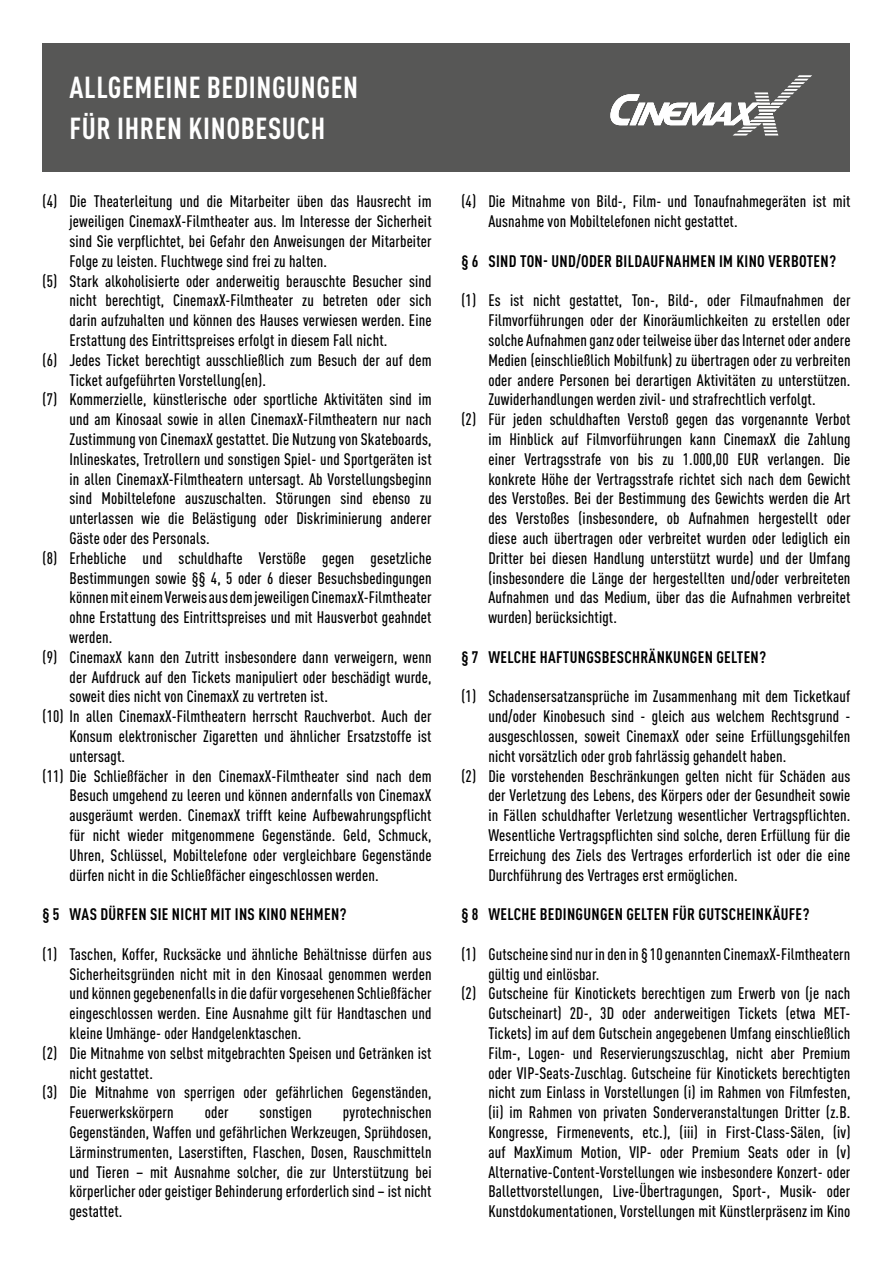
<style>
.page{position:relative;width:893px;height:1263px;background:#fff}
.page>*{position:absolute;margin:0;border:0;box-sizing:border-box;transform-origin:0 0}
.t1{font:700 condensed 30px/40.5px "DIN Pro";letter-spacing:.02em;color:#fff}
.t2{font:500 condensed 16.5px/19.8px "DIN Pro";letter-spacing:.01em;color:#000;text-align:justify}
.t3{font:700 condensed 16.5px "DIN Pro";letter-spacing:.02em;color:#000}
</style>
<div class="page">
<div style="left:43px;top:43px;width:807px;height:128px;background:#575756"></div>
<svg style="left:618px;top:75px;width:194px;height:60px"></svg>
<img style="left:610px;top:94px;width:30px;height:31px">
<img style="left:630px;top:103px;width:15px;height:22px">
<h1 class="t1" style="left:70px;top:65px;width:290px">ALLGEMEINE BEDINGUNGEN<br>FÜR IHREN KINOBESUCH</h1>
<p class="t2" style="left:43px;top:190px;width:391px">(4) Die Theaterleitung und die Mitarbeiter üben das Hausrecht im</p>
<p class="t2" style="left:70px;top:210px;width:364px">jeweiligen CinemaxX-Filmtheater aus. Im Interesse der Sicherheit</p>
<p class="t2" style="left:70px;top:230px;width:364px">sind Sie verpflichtet, bei Gefahr den Anweisungen der Mitarbeiter</p>
<p class="t2" style="left:70px;top:250px;width:259px">Folge zu leisten. Fluchtwege sind frei zu halten.</p>
<p class="t2" style="left:43px;top:269px;width:391px">(5) Stark alkoholisierte oder anderweitig berauschte Besucher sind</p>
<p class="t2" style="left:70px;top:289px;width:364px">nicht berechtigt, CinemaxX-Filmtheater zu betreten oder sich</p>
<p class="t2" style="left:70px;top:309px;width:364px">darin aufzuhalten und können des Hauses verwiesen werden. Eine</p>
<p class="t2" style="left:70px;top:329px;width:319px">Erstattung des Eintrittspreises erfolgt in diesem Fall nicht.</p>
<p class="t2" style="left:43px;top:349px;width:391px">(6) Jedes Ticket berechtigt ausschließlich zum Besuch der auf dem</p>
<p class="t2" style="left:70px;top:368px;width:198px">Ticket aufgeführten Vorstellung(en).</p>
<p class="t2" style="left:43px;top:388px;width:391px">(7) Kommerzielle, künstlerische oder sportliche Aktivitäten sind im</p>
<p class="t2" style="left:70px;top:408px;width:364px">und am Kinosaal sowie in allen CinemaxX-Filmtheatern nur nach</p>
<p class="t2" style="left:70px;top:428px;width:364px">Zustimmung von CinemaxX gestattet. Die Nutzung von Skateboards,</p>
<p class="t2" style="left:70px;top:448px;width:364px">Inlineskates, Tretrollern und sonstigen Spiel- und Sportgeräten ist</p>
<p class="t2" style="left:70px;top:467px;width:364px">in allen CinemaxX-Filmtheatern untersagt. Ab Vorstellungsbeginn</p>
<p class="t2" style="left:70px;top:487px;width:364px">sind Mobiltelefone auszuschalten. Störungen sind ebenso zu</p>
<p class="t2" style="left:70px;top:507px;width:364px">unterlassen wie die Belästigung oder Diskriminierung anderer</p>
<p class="t2" style="left:70px;top:527px;width:142px">Gäste oder des Personals.</p>
<p class="t2" style="left:43px;top:547px;width:391px">(8) Erhebliche und schuldhafte Verstöße gegen gesetzliche</p>
<p class="t2" style="left:70px;top:566px;width:364px">Bestimmungen sowie §§ 4, 5 oder 6 dieser Besuchsbedingungen</p>
<p class="t2" style="left:70px;top:586px;width:364px">können mit einem Verweis aus dem jeweiligen CinemaxX-Filmtheater</p>
<p class="t2" style="left:70px;top:606px;width:364px">ohne Erstattung des Eintrittspreises und mit Hausverbot geahndet</p>
<p class="t2" style="left:70px;top:626px;width:44px">werden.</p>
<p class="t2" style="left:43px;top:646px;width:391px">(9) CinemaxX kann den Zutritt insbesondere dann verweigern, wenn</p>
<p class="t2" style="left:70px;top:665px;width:364px">der Aufdruck auf den Tickets manipuliert oder beschädigt wurde,</p>
<p class="t2" style="left:70px;top:685px;width:260px">soweit dies nicht von CinemaxX zu vertreten ist.</p>
<p class="t2" style="left:43px;top:705px;width:391px">(10) In allen CinemaxX-Filmtheatern herrscht Rauchverbot. Auch der</p>
<p class="t2" style="left:70px;top:725px;width:364px">Konsum elektronischer Zigaretten und ähnlicher Ersatzstoffe ist</p>
<p class="t2" style="left:70px;top:745px;width:57px">untersagt.</p>
<p class="t2" style="left:43px;top:764px;width:391px">(11) Die Schließfächer in den CinemaxX-Filmtheater sind nach dem</p>
<p class="t2" style="left:70px;top:784px;width:364px">Besuch umgehend zu leeren und können andernfalls von CinemaxX</p>
<p class="t2" style="left:70px;top:804px;width:364px">ausgeräumt werden. CinemaxX trifft keine Aufbewahrungspflicht</p>
<p class="t2" style="left:70px;top:824px;width:364px">für nicht wieder mitgenommene Gegenstände. Geld, Schmuck,</p>
<p class="t2" style="left:70px;top:844px;width:364px">Uhren, Schlüssel, Mobiltelefone oder vergleichbare Gegenstände</p>
<p class="t2" style="left:70px;top:863px;width:311px">dürfen nicht in die Schließfächer eingeschlossen werden.</p>
<p class="t3" style="left:43px;top:902px;width:305px">§ 5 WAS DÜRFEN SIE NICHT MIT INS KINO NEHMEN?</p>
<p class="t2" style="left:43px;top:943px;width:391px">(1) Taschen, Koffer, Rucksäcke und ähnliche Behältnisse dürfen aus</p>
<p class="t2" style="left:70px;top:962px;width:364px">Sicherheitsgründen nicht mit in den Kinosaal genommen werden</p>
<p class="t2" style="left:70px;top:982px;width:364px">und können gegebenenfalls in die dafür vorgesehenen Schließfächer</p>
<p class="t2" style="left:70px;top:1002px;width:364px">eingeschlossen werden. Eine Ausnahme gilt für Handtaschen und</p>
<p class="t2" style="left:70px;top:1022px;width:233px">kleine Umhänge- oder Handgelenktaschen.</p>
<p class="t2" style="left:43px;top:1042px;width:391px">(2) Die Mitnahme von selbst mitgebrachten Speisen und Getränken ist</p>
<p class="t2" style="left:70px;top:1061px;width:85px">nicht gestattet.</p>
<p class="t2" style="left:43px;top:1081px;width:391px">(3) Die Mitnahme von sperrigen oder gefährlichen Gegenständen,</p>
<p class="t2" style="left:70px;top:1101px;width:106px">Feuerwerkskörpern</p>
<p class="t2" style="left:205px;top:1101px;width:25px">oder</p>
<p class="t2" style="left:260px;top:1101px;width:54px">sonstigen</p>
<p class="t2" style="left:70px;top:1101px;width:364px;text-indent:273px">pyrotechnischen Gegenständen, Waffen und gefährlichen Werkzeugen, Sprühdosen, Lärminstrumenten, Laserstiften, Flaschen, Dosen, Rauschmitteln und Tieren – mit Ausnahme solcher, die zur Unterstützung bei körperlicher oder geistiger Behinderung erforderlich sind – ist nicht gestattet.</p>
<p class="t2" style="left:488px;top:190px;width:364px;text-indent:-27px">(4) Die Mitnahme von Bild-, Film- und Tonaufnahmegeräten ist mit<br>Ausnahme von Mobiltelefonen nicht gestattet.</p>
<p class="t3" style="left:461px;top:248px;width:376px">§ 6 SIND TON- UND/ODER BILDAUFNAHMEN IM KINO VERBOTEN?</p>
<p class="t2" style="left:461px;top:289px;width:391px">(1) Es ist nicht gestattet, Ton-, Bild-, oder Filmaufnahmen der</p>
<p class="t2" style="left:488px;top:309px;width:364px">Filmvorführungen oder der Kinoräumlichkeiten zu erstellen oder</p>
<p class="t2" style="left:488px;top:329px;width:364px">solche Aufnahmen ganz oder teilweise über das Internet oder andere</p>
<p class="t2" style="left:488px;top:349px;width:364px">Medien (einschließlich Mobilfunk) zu übertragen oder zu verbreiten</p>
<p class="t2" style="left:488px;top:368px;width:364px">oder andere Personen bei derartigen Aktivitäten zu unterstützen.</p>
<p class="t2" style="left:488px;top:388px;width:329px">Zuwiderhandlungen werden zivil- und strafrechtlich verfolgt.</p>
<p class="t2" style="left:461px;top:408px;width:391px">(2) Für jeden schuldhaften Verstoß gegen das vorgenannte Verbot</p>
<p class="t2" style="left:488px;top:428px;width:364px">im Hinblick auf Filmvorführungen kann CinemaxX die Zahlung</p>
<p class="t2" style="left:488px;top:448px;width:364px">einer Vertragsstrafe von bis zu 1.000,00 EUR verlangen. Die</p>
<p class="t2" style="left:488px;top:467px;width:364px">konkrete Höhe der Vertragsstrafe richtet sich nach dem Gewicht</p>
<p class="t2" style="left:488px;top:487px;width:364px">des Verstoßes. Bei der Bestimmung des Gewichts werden die Art</p>
<p class="t2" style="left:488px;top:507px;width:364px">des Verstoßes (insbesondere, ob Aufnahmen hergestellt oder</p>
<p class="t2" style="left:488px;top:527px;width:364px">diese auch übertragen oder verbreitet wurden oder lediglich ein</p>
<p class="t2" style="left:488px;top:547px;width:364px">Dritter bei diesen Handlung unterstützt wurde) und der Umfang</p>
<p class="t2" style="left:488px;top:566px;width:364px">(insbesondere die Länge der hergestellten und/oder verbreiteten</p>
<p class="t2" style="left:488px;top:586px;width:364px">Aufnahmen und das Medium, über das die Aufnahmen verbreitet</p>
<p class="t2" style="left:488px;top:606px;width:130px">wurden) berücksichtigt.</p>
<p class="t3" style="left:461px;top:644px;width:306px">§ 7 WELCHE HAFTUNGSBESCHRÄNKUNGEN GELTEN?</p>
<p class="t2" style="left:461px;top:685px;width:391px">(1) Schadensersatzansprüche im Zusammenhang mit dem Ticketkauf</p>
<p class="t2" style="left:488px;top:705px;width:364px">und/oder Kinobesuch sind - gleich aus welchem Rechtsgrund -</p>
<p class="t2" style="left:488px;top:725px;width:364px">ausgeschlossen, soweit CinemaxX oder seine Erfüllungsgehilfen</p>
<p class="t2" style="left:488px;top:745px;width:299px">nicht vorsätzlich oder grob fahrlässig gehandelt haben.</p>
<p class="t2" style="left:461px;top:764px;width:391px">(2) Die vorstehenden Beschränkungen gelten nicht für Schäden aus</p>
<p class="t2" style="left:488px;top:784px;width:364px">der Verletzung des Lebens, des Körpers oder der Gesundheit sowie</p>
<p class="t2" style="left:488px;top:804px;width:364px">in Fällen schuldhafter Verletzung wesentlicher Vertragspflichten.</p>
<p class="t2" style="left:488px;top:824px;width:364px">Wesentliche Vertragspflichten sind solche, deren Erfüllung für die</p>
<p class="t2" style="left:488px;top:844px;width:364px">Erreichung des Ziels des Vertrages erforderlich ist oder die eine</p>
<p class="t2" style="left:488px;top:863px;width:251px">Durchführung des Vertrages erst ermöglichen.</p>
<p class="t3" style="left:461px;top:902px;width:349px">§ 8 WELCHE BEDINGUNGEN GELTEN FÜR GUTSCHEINKÄUFE?</p>
<p class="t2" style="left:461px;top:943px;width:391px">(1) Gutscheine sind nur in den in § 10 genannten CinemaxX-Filmtheatern</p>
<p class="t2" style="left:488px;top:962px;width:113px">gültig und einlösbar.</p>
<p class="t2" style="left:461px;top:982px;width:391px">(2) Gutscheine für Kinotickets berechtigen zum Erwerb von (je nach</p>
<p class="t2" style="left:488px;top:1002px;width:364px">Gutscheinart) 2D-, 3D oder anderweitigen Tickets (etwa MET-</p>
<p class="t2" style="left:488px;top:1022px;width:364px">Tickets) im auf dem Gutschein angegebenen Umfang einschließlich</p>
<p class="t2" style="left:488px;top:1042px;width:364px">Film-, Logen- und Reservierungszuschlag, nicht aber Premium</p>
<p class="t2" style="left:488px;top:1061px;width:364px">oder VIP-Seats-Zuschlag. Gutscheine für Kinotickets berechtigten</p>
<p class="t2" style="left:488px;top:1081px;width:364px">nicht zum Einlass in Vorstellungen (i) im Rahmen von Filmfesten,</p>
<p class="t2" style="left:488px;top:1101px;width:364px">(ii) im Rahmen von privaten Sonderveranstaltungen Dritter (z.B.</p>
<p class="t2" style="left:488px;top:1121px;width:364px">Kongresse, Firmenevents, etc.), (iii) in First-Class-Sälen, (iv)</p>
<p class="t2" style="left:488px;top:1141px;width:364px">auf MaxXimum Motion, VIP- oder Premium Seats oder in (v)</p>
<p class="t2" style="left:488px;top:1160px;width:364px">Alternative-Content-Vorstellungen wie insbesondere Konzert- oder</p>
<p class="t2" style="left:488px;top:1180px;width:364px">Ballettvorstellungen, Live-Übertragungen, Sport-, Musik- oder</p>
<p class="t2" style="left:488px;top:1200px;width:364px">Kunstdokumentationen, Vorstellungen mit Künstlerpräsenz im Kino</p>
</div>
